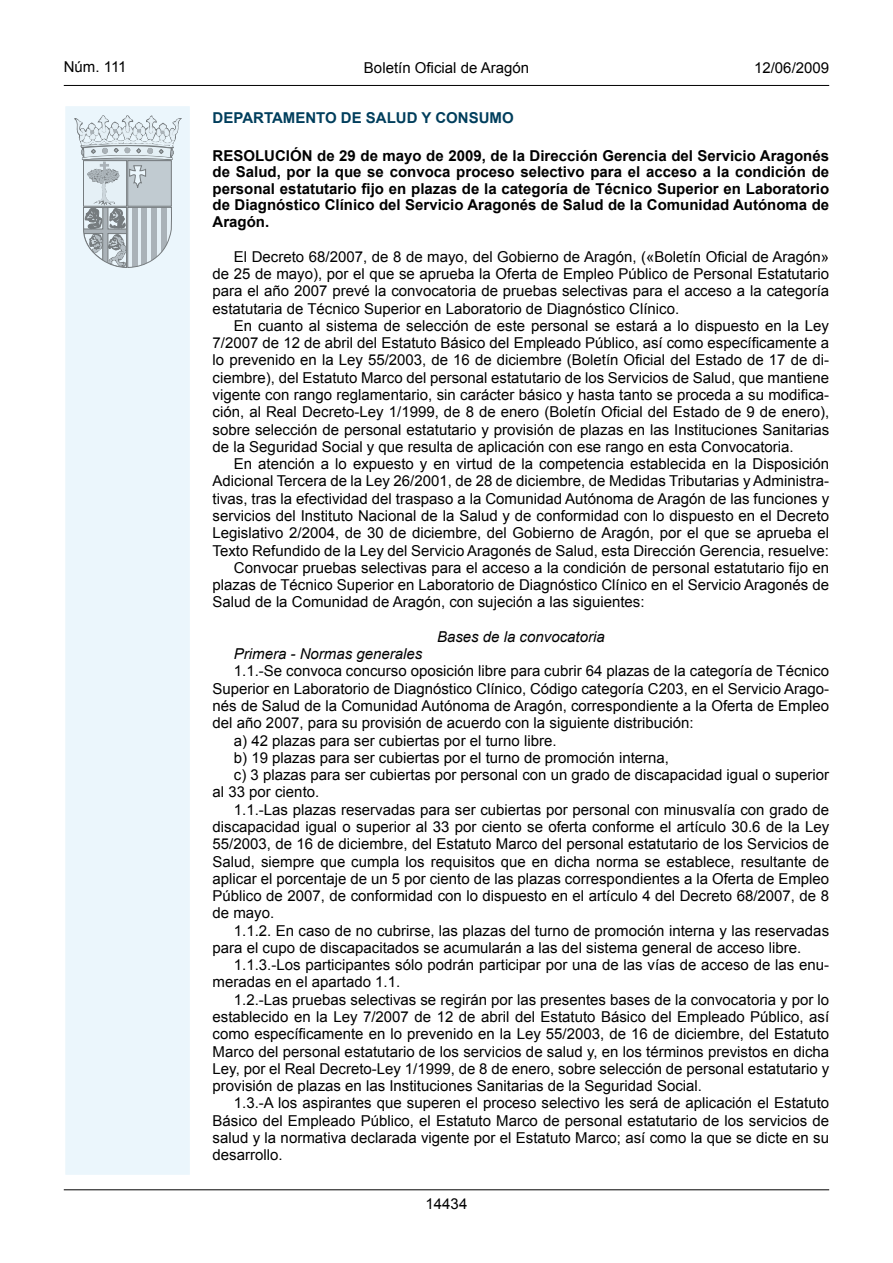
<style>
.page{position:relative;width:893px;height:1263px;background:#fff}
.page>*{position:absolute;margin:0;border:0;box-sizing:border-box;transform-origin:0 0}
.inicio_de_parrafo{font:15px/17.2px "Arial";color:#000;text-align:justify}
.Titulo_text{font:700 15px/16.5px "Arial";color:#000;text-align:justify}
.emisor_text{font:700 15px "Arial";color:#003e5c}
.inicio_de_parrafo-2{font:italic 15px "Arial";color:#000}
.estilo_head-c{font:15px "Arial";color:#000}
.center{font:italic 15px "Arial";color:#000}
.estilo_head-d{font:15px "Arial";color:#000}
.estilo_head-i{font:15px "Arial";letter-spacing:-.035em;color:#000}
.numero_pagina{font:15px "Arial";color:#000}
</style>
<div class="page">
<hr style="left:64px;top:85px;width:765px;height:1px;background:#000">
<div style="left:64px;top:105px;width:127px;height:1071px;background:#ebf6fc;border:2px solid #fff"></div>
<svg style="left:75px;top:115px;width:106px;height:153px"></svg>
<hr style="left:64px;top:1189px;width:765px;height:1px;background:#000">
<p class="estilo_head-i" style="left:64px;top:57px;width:64px">Núm. 111</p>
<p class="estilo_head-c" style="left:364px;top:57px;width:167px">Boletín Oficial de Aragón</p>
<p class="estilo_head-d" style="left:754px;top:57px;width:77px">12/06/2009</p>
<p class="emisor_text" style="left:213px;top:108px;width:303px">DEPARTAMENTO DE SALUD Y CONSUMO</p>
<p class="Titulo_text" style="left:213px;top:148px;width:618px">RESOLUCIÓN de 29 de mayo de 2009, de la Dirección Gerencia del Servicio Aragonés de Salud, por la que se convoca proceso selectivo para el acceso a la condición de personal estatutario fijo en plazas de la categoría de Técnico Superior en Laboratorio de Diagnóstico Clínico del Servicio Aragonés de Salud de la Comunidad Autónoma de Aragón.</p>
<p class="inicio_de_parrafo" style="left:213px;top:248px;width:618px;text-indent:21px">El Decreto 68/2007, de 8 de mayo, del Gobierno de Aragón, («Boletín Oficial de Aragón» de 25 de mayo), por el que se aprueba la Oferta de Empleo Público de Personal Estatutario para el año 2007 prevé la convocatoria de pruebas selectivas para el acceso a la categoría estatutaria de Técnico Superior en Laboratorio de Diagnóstico Clínico.</p>
<p class="inicio_de_parrafo" style="left:213px;top:317px;width:618px;text-indent:21px">En cuanto al sistema de selección de este personal se estará a lo dispuesto en la Ley 7/2007 de 12 de abril del Estatuto Básico del Empleado Público, así como específicamente a lo prevenido en la Ley 55/2003, de 16 de diciembre (Boletín Oficial del Estado de 17 de di&shy;ciembre), del Estatuto Marco del personal estatutario de los Servicios de Salud, que mantiene vigente con rango reglamentario, sin carácter básico y hasta tanto se proceda a su modifica&shy;ción, al Real Decreto-Ley 1/1999, de 8 de enero (Boletín Oficial del Estado de 9 de enero), sobre selección de personal estatutario y provisión de plazas en las Instituciones Sanitarias de la Seguridad Social y que resulta de aplicación con ese rango en esta Convocatoria.</p>
<p class="inicio_de_parrafo" style="left:213px;top:455px;width:618px;text-indent:21px">En atención a lo expuesto y en virtud de la competencia establecida en la Disposición Adicional Tercera de la Ley 26/2001, de 28 de diciembre, de Medidas Tributarias y Administra&shy;tivas, tras la efectividad del traspaso a la Comunidad Autónoma de Aragón de las funciones y servicios del Instituto Nacional de la Salud y de conformidad con lo dispuesto en el Decreto Legislativo 2/2004, de 30 de diciembre, del Gobierno de Aragón, por el que se aprueba el Texto Refundido de la Ley del Servicio Aragonés de Salud, esta Dirección Gerencia, resuelve:</p>
<p class="inicio_de_parrafo" style="left:213px;top:559px;width:618px;text-indent:21px">Convocar pruebas selectivas para el acceso a la condición de personal estatutario fijo en plazas de Técnico Superior en Laboratorio de Diagnóstico Clínico en el Servicio Aragonés de Salud de la Comunidad de Aragón, con sujeción a las siguientes:</p>
<p class="center" style="left:437px;top:627px;width:169px">Bases de la convocatoria</p>
<p class="inicio_de_parrafo-2" style="left:234px;top:644px;width:190px">Primera - Normas generales</p>
<p class="inicio_de_parrafo" style="left:213px;top:663px;width:618px;text-indent:21px">1.1.-Se convoca concurso oposición libre para cubrir 64 plazas de la categoría de Técnico Superior en Laboratorio de Diagnóstico Clínico, Código categoría C203, en el Servicio Arago&shy;nés de Salud de la Comunidad Autónoma de Aragón, correspondiente a la Oferta de Empleo del año 2007, para su provisión de acuerdo con la siguiente distribución:</p>
<p class="inicio_de_parrafo" style="left:234px;top:732px;width:324px">a) 42 plazas para ser cubiertas por el turno libre.</p>
<p class="inicio_de_parrafo" style="left:234px;top:749px;width:437px">b) 19 plazas para ser cubiertas por el turno de promoción interna,</p>
<p class="inicio_de_parrafo" style="left:213px;top:766px;width:618px;text-indent:21px">c) 3 plazas para ser cubiertas por personal con un grado de discapacidad igual o superior al 33 por ciento.</p>
<p class="inicio_de_parrafo" style="left:213px;top:801px;width:618px;text-indent:21px">1.1.-Las plazas reservadas para ser cubiertas por personal con minusvalía con grado de discapacidad igual o superior al 33 por ciento se oferta conforme el artículo 30.6 de la Ley 55/2003, de 16 de diciembre, del Estatuto Marco del personal estatutario de los Servicios de Salud, siempre que cumpla los requisitos que en dicha norma se establece, resultante de aplicar el porcentaje de un 5 por ciento de las plazas correspondientes a la Oferta de Empleo Público de 2007, de conformidad con lo dispuesto en el artículo 4 del Decreto 68/2007, de 8 de mayo.</p>
<p class="inicio_de_parrafo" style="left:213px;top:922px;width:618px;text-indent:21px">1.1.2. En caso de no cubrirse, las plazas del turno de promoción interna y las reservadas para el cupo de discapacitados se acumularán a las del sistema general de acceso libre.</p>
<p class="inicio_de_parrafo" style="left:213px;top:956px;width:618px;text-indent:21px">1.1.3.-Los participantes sólo podrán participar por una de las vías de acceso de las enu&shy;meradas en el apartado 1.1.</p>
<p class="inicio_de_parrafo" style="left:213px;top:991px;width:618px;text-indent:21px">1.2.-Las pruebas selectivas se regirán por las presentes bases de la convocatoria y por lo establecido en la Ley 7/2007 de 12 de abril del Estatuto Básico del Empleado Público, así como específicamente en lo prevenido en la Ley 55/2003, de 16 de diciembre, del Estatuto Marco del personal estatutario de los servicios de salud y, en los términos previstos en dicha Ley, por el Real Decreto-Ley 1/1999, de 8 de enero, sobre selección de personal estatutario y provisión de plazas en las Instituciones Sanitarias de la Seguridad Social.</p>
<p class="inicio_de_parrafo" style="left:213px;top:1095px;width:618px;text-indent:21px">1.3.-A los aspirantes que superen el proceso selectivo les será de aplicación el Estatuto Básico del Empleado Público, el Estatuto Marco de personal estatutario de los servicios de salud y la normativa declarada vigente por el Estatuto Marco; así como la que se dicte en su desarrollo.</p>
<p class="numero_pagina" style="left:426px;top:1194px;width:43px">14434</p>
</div>
